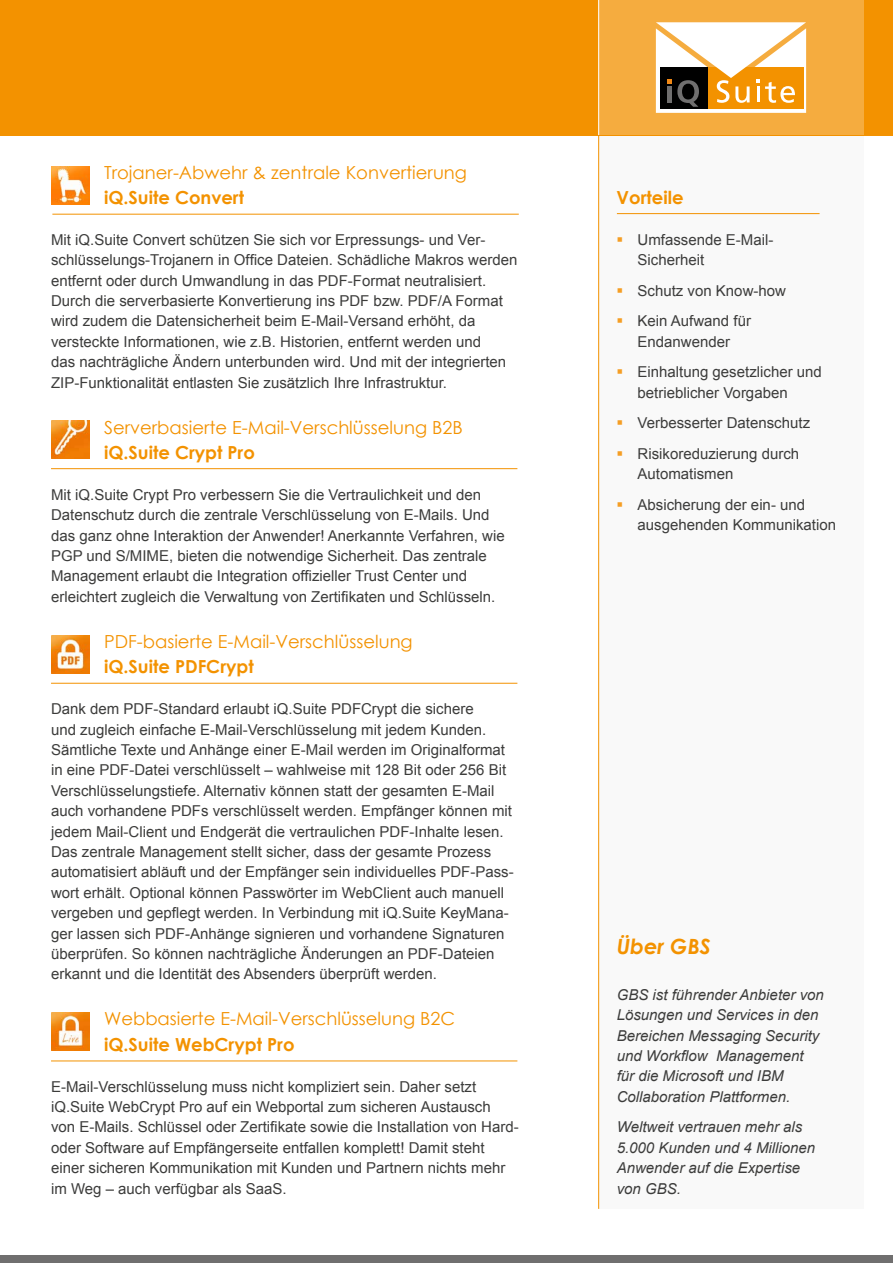
<style>
.page{position:relative;width:893px;height:1263px;background:#fff}
.page>*{position:absolute;margin:0;border:0;box-sizing:border-box;transform-origin:0 0}
.t1{font:italic 700 21px "Century Gothic";color:#f39200}
.t2{font:18px "Century Gothic";color:#f39200}
.t3{font:700 18px "Century Gothic";color:#f39200}
.t4{font:15px/20.4px "Arial";color:#3c3c3b}
.t5{font:italic 15px/20.4px "Arial";color:#3c3c3b}
.s1{color:#f59e24}
</style>
<div class="page">
<div style="left:598px;top:128px;width:266px;height:1081px;background:#f9f9f9"></div>
<div style="left:0;top:0;width:893px;height:135px;background:#f39200"></div>
<div style="left:0;top:1255px;width:893px;height:8px;background:#706f6f"></div>
<hr style="left:51px;top:468px;width:466px;height:1px;background:#f39200">
<hr style="left:52px;top:214px;width:467px;height:1px;background:#f39200">
<hr style="left:51px;top:683px;width:466px;height:1px;background:#f39200">
<hr style="left:598px;top:132px;width:1px;height:1077px;background:#f39200">
<hr style="left:51px;top:1060px;width:466px;height:1px;background:#f39200">
<hr style="left:617px;top:213px;width:203px;height:1px;background:#f39200">
<img style="left:51px;top:421px;width:38px;height:38px">
<img style="left:51px;top:166px;width:38px;height:38px">
<img style="left:51px;top:1013px;width:38px;height:38px">
<img style="left:51px;top:635px;width:38px;height:38px">
<div style="left:598px;top:0;width:266px;height:135px;background:#f5ac3f"></div>
<svg style="left:656px;top:22px;width:150px;height:91px;background:#d9bc92"></svg>
<p class="t2" style="left:104px;top:159px;width:364px">Trojaner-Abwehr &amp; zentrale Konvertierung</p>
<p class="t3" style="left:104px;top:184px;width:142px">iQ.Suite Convert</p>
<p class="t4" style="left:51px;top:230px;width:468px">Mit iQ.Suite Convert schützen Sie sich vor Erpressungs- und Ver&shy;schlüsselungs-Trojanern in Office Dateien. Schädliche Makros werden entfernt oder durch Umwandlung in das PDF-Format neutralisiert.<br>Durch die serverbasierte Konvertierung ins PDF bzw. PDF/A Format wird zudem die Datensicherheit beim E-Mail-Versand erhöht, da versteckte Informationen, wie z.B. Historien, entfernt werden und<br>das nachträgliche Ändern unterbunden wird. Und mit der integrierten ZIP-Funktionalität entlasten Sie zusätzlich Ihre Infrastruktur.</p>
<p class="t2" style="left:104px;top:414px;width:360px">Serverbasierte E‑Mail-Verschlüsselung B2B</p>
<p class="t3" style="left:104px;top:439px;width:152px">iQ.Suite Crypt Pro</p>
<p class="t4" style="left:51px;top:485px;width:455px">Mit iQ.Suite Crypt Pro verbessern Sie die Vertraulichkeit und den Datenschutz durch die zentrale Verschlüsselung von E-Mails. Und das ganz ohne Interaktion der Anwender! Anerkannte Verfahren, wie PGP und S/MIME, bieten die notwendige Sicherheit. Das zentrale Management erlaubt die Integration offizieller Trust Center und erleichtert zugleich die Verwaltung von Zertifikaten und Schlüsseln.</p>
<p class="t2" style="left:104px;top:629px;width:310px">PDF-basierte E-Mail-Verschlüsselung</p>
<p class="t3" style="left:104px;top:653px;width:151px">iQ.Suite PDFCrypt</p>
<p class="t4" style="left:51px;top:699px;width:464px">Dank dem PDF-Standard erlaubt iQ.Suite PDFCrypt die sichere<br>und zugleich einfache E-Mail-Verschlüsselung mit jedem Kunden.<br>Sämtliche Texte und Anhänge einer E-Mail werden im Originalformat in eine PDF-Datei verschlüsselt – wahlweise mit 128 Bit oder 256 Bit Verschlüsselungstiefe. Alternativ können statt der gesamten E-Mail auch vorhandene PDFs verschlüsselt werden. Empfänger können mit jedem Mail-Client und Endgerät die vertraulichen PDF-Inhalte lesen.<br>Das zentrale Management stellt sicher, dass der gesamte Prozess automatisiert abläuft und der Empfänger sein individuelles PDF-Pass&shy;wort erhält. Optional können Passwörter im WebClient auch manuell vergeben und gepflegt werden. In Verbindung mit iQ.Suite KeyMana&shy;ger lassen sich PDF-Anhänge signieren und vorhandene Signaturen überprüfen. So können nachträgliche Änderungen an PDF-Dateien erkannt und die Identität des Absenders überprüft werden.</p>
<p class="t2" style="left:104px;top:1006px;width:353px">Webbasierte E-Mail-Verschlüsselung B2C</p>
<p class="t3" style="left:104px;top:1030px;width:192px">iQ.Suite WebCrypt Pro</p>
<p class="t4" style="left:51px;top:1076px;width:469px">E-Mail-Verschlüsselung muss nicht kompliziert sein. Daher setzt iQ.Suite WebCrypt Pro auf ein Webportal zum sicheren Austausch<br>von E-Mails. Schlüssel oder Zertifikate sowie die Installation von Hard&shy;oder Software auf Empfängerseite entfallen komplett! Damit steht einer sicheren Kommunikation mit Kunden und Partnern nichts mehr im Weg – auch verfügbar als SaaS.</p>
<p class="t3" style="left:617px;top:184px;width:68px">Vorteile</p>
<p class="t4" style="left:638px;top:230px;width:137px;text-indent:-21px"><span class="s1">▪</span> Umfassende E‑Mail-<br>Sicherheit</p>
<p class="t4" style="left:617px;top:281px;width:171px"><span class="s1">▪</span> Schutz von Know-how</p>
<p class="t4" style="left:617px;top:311px;width:136px;text-align:center"><span class="s1">▪</span> Kein Aufwand für<br>Endanwender</p>
<p class="t4" style="left:638px;top:362px;width:186px;text-indent:-21px"><span class="s1">▪</span> Einhaltung gesetzlicher und betrieblicher Vorgaben</p>
<p class="t4" style="left:617px;top:413px;width:195px"><span class="s1">▪</span> Verbesserter Datenschutz</p>
<p class="t4" style="left:638px;top:444px;width:163px;text-indent:-21px"><span class="s1">▪</span> Risikoreduzierung durch<br>Automatismen</p>
<p class="t4" style="left:638px;top:495px;width:200px;text-indent:-21px"><span class="s1">▪</span> Absicherung der ein- und ausgehenden Kommunikation</p>
<h1 class="t1" style="left:617px;top:930px;width:96px">Über GBS</h1>
<p class="t5" style="left:617px;top:984px;width:209px">GBS ist führender Anbieter von<br>Lösungen und Services in den<br>Bereichen Messaging Security und Workflow Management für die Microsoft und IBM<br>Collaboration Plattformen.</p>
<p class="t5" style="left:617px;top:1117px;width:200px">Weltweit vertrauen mehr als<br>5.000 Kunden und 4 Millionen<br>Anwender auf die Expertise von GBS.</p>
</div>
